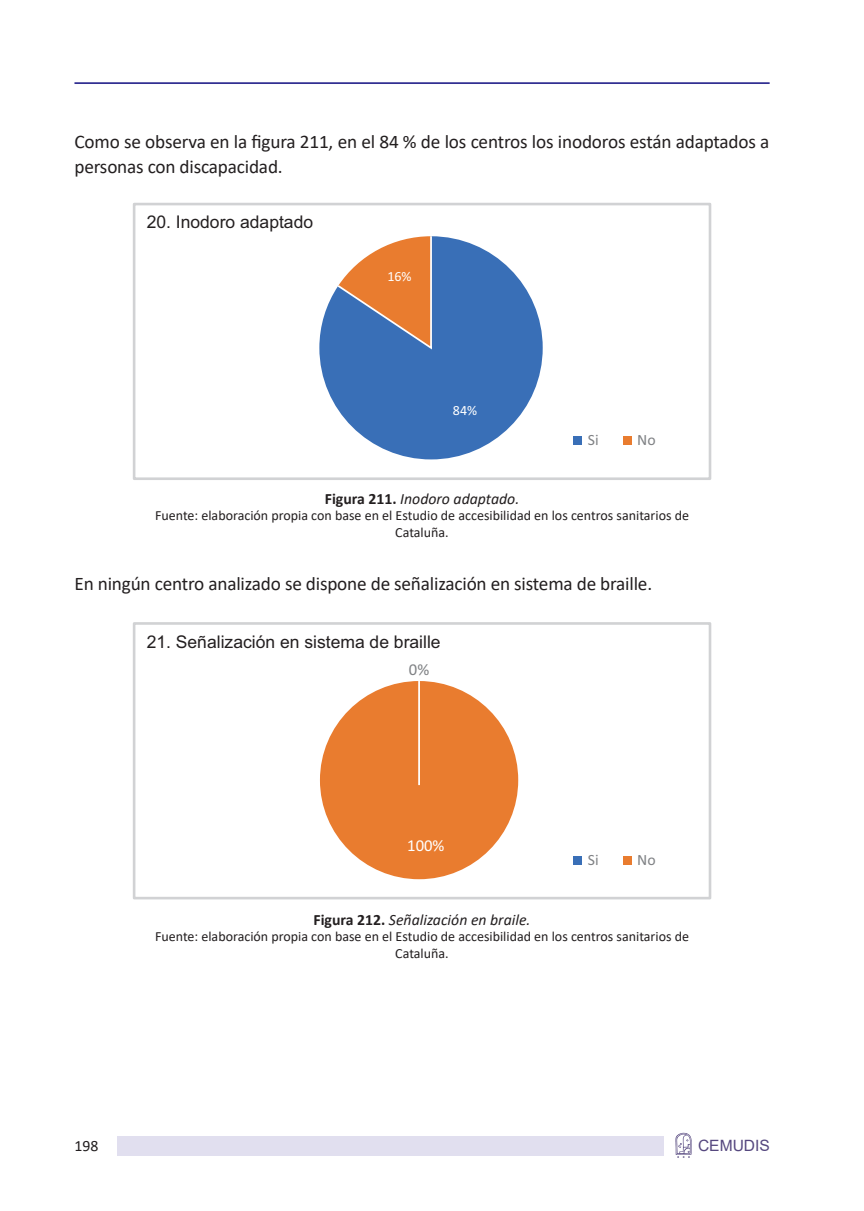
<style>
.page{position:relative;width:864px;height:1211px;background:#fff}
.page>*{position:absolute;margin:0;border:0;box-sizing:border-box;transform-origin:0 0}
.t1{font:19.25px/24.5px "Calibri";letter-spacing:-.01em;color:#231f20}
.t2{font:17.5px "Arial";color:#231f20}
.t3{font:16.62px "Calibri";color:#fff}
.t4{font:16.62px "Calibri";color:#808285}
.t5{font:italic 15.75px "Calibri";color:#231f20}
.t6{font:15.75px "Calibri";color:#808285}
.t7{font:15.75px "Calibri";color:#231f20}
.t8{font:15.58px "Arial";color:#56487f}
.t9{font:14px/16.8px "Calibri";color:#231f20;text-align:center}
.t10{font:14px "Calibri";color:#fff}
.s1{font-weight:700;font-style:normal}
</style>
<div class="page">
<svg style="left:675px;top:1132px;width:16px;height:25px"></svg>
<div style="left:117px;top:1135px;width:546px;height:20px;background:#e1dfef"></div>
<hr style="left:74px;top:82px;width:695px;height:2px;background:#323092">
<svg style="left:319px;top:236px;width:223px;height:223px;fill:#396fb7"></svg>
<div style="left:133px;top:203px;width:578px;height:277px;border:3px solid #d1d2d4"></div>
<div style="left:573px;top:436px;width:8px;height:9px;background:#396fb7"></div>
<div style="left:623px;top:436px;width:8px;height:9px;background:#e97c2f"></div>
<svg style="left:335px;top:236px;width:97px;height:115px"></svg>
<div style="left:133px;top:622px;width:578px;height:277px;border:3px solid #d1d2d4"></div>
<div style="left:573px;top:855px;width:8px;height:9px;background:#396fb7"></div>
<div style="left:623px;top:855px;width:8px;height:9px;background:#e97c2f"></div>
<svg style="left:320px;top:681px;width:198px;height:198px"></svg>
<hr style="left:418px;top:681px;width:2px;height:104px;background:#fff">
<h1 class="t1" style="left:74px;top:129px;width:696px">Como se observa en la figura 211, en el 84 % de los centros los inodoros están adaptados a personas con discapacidad.</h1>
<p class="t2" style="left:147px;top:210px;width:168px">20. Inodoro adaptado</p>
<p class="t10" style="left:387px;top:266px;width:26px">16%</p>
<p class="t10" style="left:452px;top:400px;width:26px">84%</p>
<p class="t6" style="left:587px;top:429px;width:12px">Si</p>
<p class="t6" style="left:637px;top:429px;width:20px">No</p>
<p class="t5" style="left:324px;top:487px;width:196px"><span class="s1">Figura 211.</span> Inodoro adaptado.</p>
<p class="t9" style="left:155px;top:507px;width:535px">Fuente: elaboración propia con base en el Estudio de accesibilidad en los centros sanitarios de<br>Cataluña.</p>
<h1 class="t1" style="left:74px;top:570px;width:579px">En ningún centro analizado se dispone de señalización en sistema de braille.</h1>
<p class="t2" style="left:147px;top:629px;width:295px">21. Señalización en sistema de braille</p>
<p class="t4" style="left:409px;top:657px;width:22px">0%</p>
<p class="t3" style="left:407px;top:833px;width:39px">100%</p>
<p class="t6" style="left:587px;top:848px;width:12px">Si</p>
<p class="t6" style="left:637px;top:848px;width:20px">No</p>
<p class="t5" style="left:313px;top:908px;width:218px"><span class="s1">Figura 212.</span> Señalización en braile.</p>
<p class="t9" style="left:155px;top:927px;width:535px">Fuente: elaboración propia con base en el Estudio de accesibilidad en los centros sanitarios de<br>Cataluña.</p>
<p class="t7" style="left:74px;top:1135px;width:25px">198</p>
<p class="t8" style="left:697px;top:1135px;width:73px">CEMUDIS</p>
</div>
